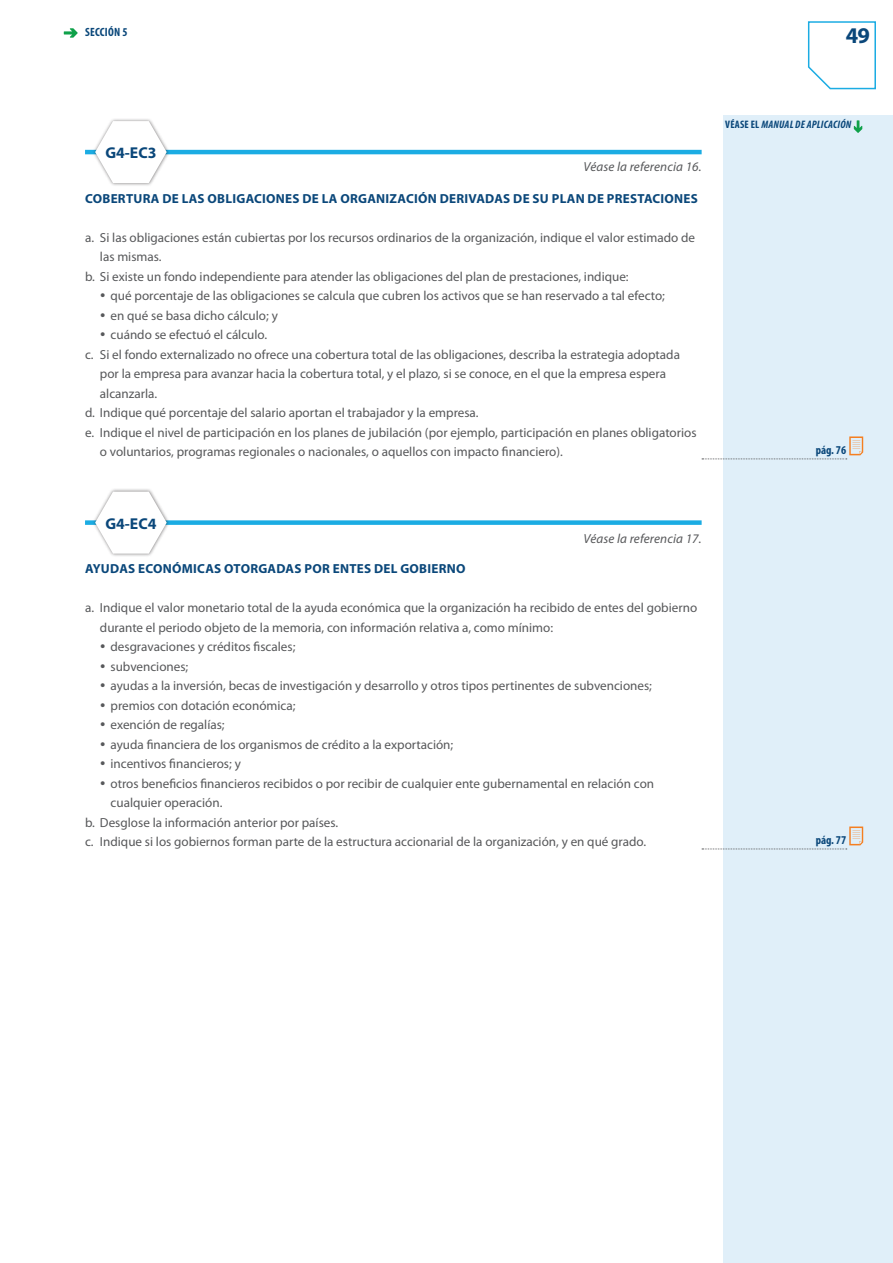
<style>
.page{position:relative;width:893px;height:1263px;background:#fff}
.page>*{position:absolute;margin:0;border:0;box-sizing:border-box;transform-origin:0 0}
.t1{font:700 22.5px "Myriad Pro";color:#0a477a}
.t2{font:700 15.75px "Myriad Pro";color:#0a477a}
._1-body_copy_column{font:13.2px/19.5px "Myriad Pro";color:#57585a}
._1-title_indicator_s{font:700 13.2px "Myriad Pro";letter-spacing:.02em;color:#0a477a}
.t3{font:italic 13.2px "Myriad Pro";letter-spacing:.01em;color:#57585a}
._03-nav_-_top{font:700 condensed 12px "Myriad Pro";letter-spacing:.005em;color:#0a477a}
._2-margin_heading_no{font:italic 700 condensed 10.8px "Myriad Pro";letter-spacing:.02em;color:#0a477a}
.s1{font-style:normal}
</style>
<div class="page">
<div style="left:723px;top:115px;width:170px;height:1148px;background:#e0eff9"></div>
<svg style="left:807px;top:21px;width:69px;height:69px"></svg>
<svg style="left:64px;top:28px;width:14px;height:10px"></svg>
<hr style="left:85px;top:150px;width:617px;height:4px;background:#1bace3">
<div style="left:92px;top:118px;width:78px;height:68px;background:#231f20;opacity:.55"></div>
<svg style="left:95px;top:121px;width:72px;height:62px"></svg>
<svg style="left:702px;top:436px;width:161px;height:23px"></svg>
<div style="left:85px;top:520px;width:617px;height:5px;background:#1bace3"></div>
<div style="left:92px;top:488px;width:78px;height:69px;background:#231f20;opacity:.55"></div>
<svg style="left:95px;top:492px;width:72px;height:62px"></svg>
<svg style="left:702px;top:826px;width:161px;height:23px"></svg>
<svg style="left:854px;top:120px;width:8px;height:13px"></svg>
<p class="_03-nav_-_top" style="left:85px;top:26px;width:44px">SECCIÓN 5</p>
<h1 class="t1" style="left:846px;top:23px;width:26px">49</h1>
<p class="t2" style="left:105px;top:144px;width:53px">G4-EC3</p>
<p class="_1-title_indicator_s" style="left:85px;top:191px;width:614px">COBERTURA DE LAS OBLIGACIONES DE LA ORGANIZACIÓN DERIVADAS DE SU PLAN DE PRESTACIONES</p>
<p class="_1-body_copy_column" style="left:100px;top:228px;width:597px;text-indent:-15px">a. Si las obligaciones están cubiertas por los recursos ordinarios de la organización, indique el valor estimado de las mismas.</p>
<p class="_1-body_copy_column" style="left:85px;top:267px;width:545px">b. Si existe un fondo independiente para atender las obligaciones del plan de prestaciones, indique:</p>
<p class="_1-body_copy_column" style="left:100px;top:286px;width:566px">• qué porcentaje de las obligaciones se calcula que cubren los activos que se han reservado a tal efecto;</p>
<p class="_1-body_copy_column" style="left:100px;top:306px;width:179px">• en qué se basa dicho cálculo; y</p>
<p class="_1-body_copy_column" style="left:100px;top:325px;width:169px">• cuándo se efectuó el cálculo.</p>
<p class="_1-body_copy_column" style="left:100px;top:345px;width:582px;text-indent:-15px">c. Si el fondo externalizado no ofrece una cobertura total de las obligaciones, describa la estrategia adoptada por la empresa para avanzar hacia la cobertura total, y el plazo, si se conoce, en el que la empresa espera alcanzarla.</p>
<p class="_1-body_copy_column" style="left:85px;top:403px;width:395px">d. Indique qué porcentaje del salario aportan el trabajador y la empresa.</p>
<p class="_1-body_copy_column" style="left:100px;top:423px;width:598px;text-indent:-15px">e. Indique el nivel de participación en los planes de jubilación (por ejemplo, participación en planes obligatorios o voluntarios, programas regionales o nacionales, o aquellos con impacto financiero).</p>
<p class="t3" style="left:584px;top:159px;width:120px">Véase la referencia 16.</p>
<p class="_2-margin_heading_no" style="left:725px;top:118px;width:128px"><span class="s1">VÉASE EL</span> MANUAL DE APLICACIÓN</p>
<p class="_03-nav_-_top" style="left:816px;top:444px;width:32px">pág. 76</p>
<p class="t2" style="left:105px;top:514px;width:53px">G4-EC4</p>
<p class="_1-title_indicator_s" style="left:85px;top:561px;width:382px">AYUDAS ECONÓMICAS OTORGADAS POR ENTES DEL GOBIERNO</p>
<p class="_1-body_copy_column" style="left:100px;top:598px;width:599px;text-indent:-15px">a. Indique el valor monetario total de la ayuda económica que la organización ha recibido de entes del gobierno durante el periodo objeto de la memoria, con información relativa a, como mínimo:</p>
<p class="_1-body_copy_column" style="left:100px;top:637px;width:197px">• desgravaciones y créditos fiscales;</p>
<p class="_1-body_copy_column" style="left:100px;top:657px;width:90px">• subvenciones;</p>
<p class="_1-body_copy_column" style="left:100px;top:676px;width:554px">• ayudas a la inversión, becas de investigación y desarrollo y otros tipos pertinentes de subvenciones;</p>
<p class="_1-body_copy_column" style="left:100px;top:696px;width:197px">• premios con dotación económica;</p>
<p class="_1-body_copy_column" style="left:100px;top:715px;width:126px">• exención de regalías;</p>
<p class="_1-body_copy_column" style="left:100px;top:735px;width:355px">• ayuda financiera de los organismos de crédito a la exportación;</p>
<p class="_1-body_copy_column" style="left:100px;top:754px;width:142px">• incentivos financieros; y</p>
<p class="_1-body_copy_column" style="left:111px;top:774px;width:545px;text-indent:-11px">• otros beneficios financieros recibidos o por recibir de cualquier ente gubernamental en relación con cualquier operación.</p>
<p class="_1-body_copy_column" style="left:85px;top:813px;width:255px">b. Desglose la información anterior por países.</p>
<p class="_1-body_copy_column" style="left:85px;top:832px;width:563px">c. Indique si los gobiernos forman parte de la estructura accionarial de la organización, y en qué grado.</p>
<p class="_03-nav_-_top" style="left:816px;top:834px;width:32px">pág. 77</p>
<p class="t3" style="left:584px;top:531px;width:120px">Véase la referencia 17.</p>
</div>
